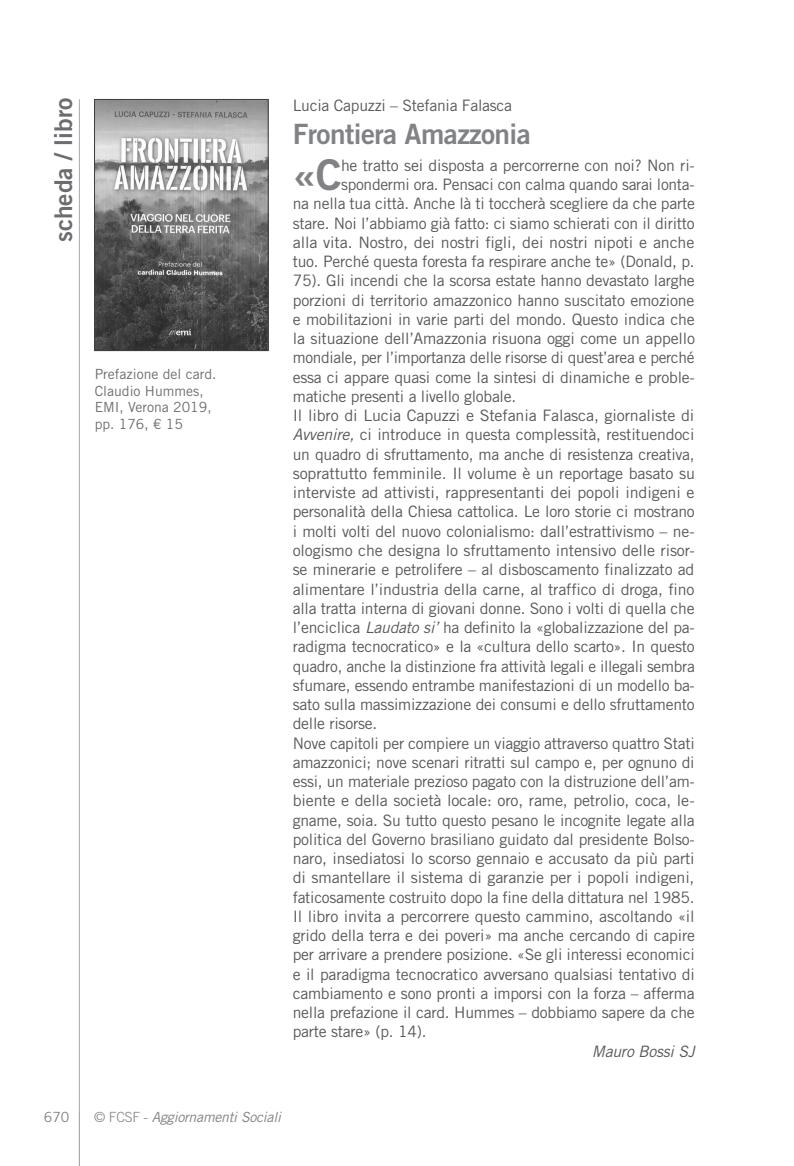
<style>
.page{position:relative;width:794px;height:1166px;background:#fff}
.page>*{position:absolute;margin:0;border:0;box-sizing:border-box;transform-origin:0 0}
.BOX_testo{font:42.35px "Trade Gothic LT Std Bd 2";color:#808285}
.Box_titolo{font:28px "Trade Gothic LT Std Bd 2";letter-spacing:-.02em;color:#808285}
.t1{font:24.5px "Trade Gothic LT Std Bd 2";color:#6c6d70}
.BOX_testo-2{font:15.75px/19.2px "Trade Gothic LT Std";letter-spacing:-.015em;color:#57585a;text-align:justify}
.BOX_testo-3{font:italic 15.75px "Trade Gothic LT Std";letter-spacing:-.015em;color:#57585a}
.Box_etichetta_vert{font:14px/16.8px "Trade Gothic LT Std";color:#6c6d70}
.t2{font:italic 14px "Trade Gothic LT Std";letter-spacing:-.015em;color:#808285}
.t3{font:14px "Trade Gothic LT Std";color:#808285}
.s1{font-style:italic}
.s2{font-weight:300;font-style:normal}
</style>
<div class="page">
<hr style="left:79px;top:99px;width:1px;height:1067px;background:#a8a9ad">
<img style="left:96px;top:101px;width:170px;height:248px">
<div style="left:94px;top:99px;width:174px;height:252px;border:1px solid #3e3e3f"></div>
<h3 class="t1" style="left:48px;top:242px;width:146px;rotate:-90deg">scheda / libro</h3>
<p class="t3" style="left:44px;top:1108px;width:27px">670</p>
<p class="Box_etichetta_vert" style="left:95px;top:365px;width:123px">Prefazione del card.<br>Claudio Hummes,</p>
<p class="Box_etichetta_vert" style="left:95px;top:399px;width:118px">EMI, Verona 2019, pp. 176, € 15</p>
<p class="BOX_testo-2" style="left:293px;top:95px;width:221px">Lucia Capuzzi – Stefania Falasca</p>
<p class="Box_titolo" style="left:293px;top:117px;width:239px">Frontiera Amazzonia</p>
<p class="BOX_testo" style="left:293px;top:149px;width:50px">«C</p>
<p class="BOX_testo-2" style="left:341px;top:155px;width:355px">he tratto sei disposta a percorrerne con noi? Non ri-</p>
<p class="BOX_testo-2" style="left:341px;top:175px;width:355px">spondermi ora. Pensaci con calma quando sarai lonta-</p>
<p class="BOX_testo-2" style="left:293px;top:194px;width:404px">na nella tua città. Anche là ti toccherà scegliere da che parte</p>
<p class="BOX_testo-2" style="left:293px;top:213px;width:403px">stare. Noi l’abbiamo già fatto: ci siamo schierati con il diritto</p>
<p class="BOX_testo-2" style="left:293px;top:232px;width:403px">alla vita. Nostro, dei nostri figli, dei nostri nipoti e anche</p>
<p class="BOX_testo-2" style="left:293px;top:252px;width:403px">tuo. Perché questa foresta fa respirare anche te» (Donald, p.</p>
<p class="BOX_testo-2" style="left:293px;top:271px;width:403px">75). Gli incendi che la scorsa estate hanno devastato larghe</p>
<p class="BOX_testo-2" style="left:293px;top:290px;width:403px">porzioni di territorio amazzonico hanno suscitato emozione</p>
<p class="BOX_testo-2" style="left:293px;top:309px;width:403px">e mobilitazioni in varie parti del mondo. Questo indica che</p>
<p class="BOX_testo-2" style="left:293px;top:329px;width:404px">la situazione dell’Amazzonia risuona oggi come un appello</p>
<p class="BOX_testo-2" style="left:293px;top:348px;width:403px">mondiale, per l’importanza delle risorse di quest’area e perché</p>
<p class="BOX_testo-2" style="left:293px;top:367px;width:403px">essa ci appare quasi come la sintesi di dinamiche e proble-</p>
<p class="BOX_testo-2" style="left:293px;top:386px;width:225px">matiche presenti a livello globale.</p>
<p class="BOX_testo-2" style="left:293px;top:406px;width:404px">Il libro di Lucia Capuzzi e Stefania Falasca, giornaliste di <span class="s1">Avvenire,</span> ci introduce in questa complessità, restituendoci un quadro di sfruttamento, ma anche di resistenza creativa, soprattutto femminile. Il volume è un reportage basato su interviste ad attivisti, rappresentanti dei popoli indigeni e personalità della Chiesa cattolica. Le loro storie ci mostrano i molti volti del nuovo colonialismo: dall’estrattivismo – ne&shy;ologismo che designa lo sfruttamento intensivo delle risor&shy;se minerarie e petrolifere – al disboscamento finalizzato ad alimentare l’industria della carne, al traffico di droga, fino alla tratta interna di giovani donne. Sono i volti di quella che l’enciclica <span class="s1">Laudato si’</span> ha definito la «globalizzazione del pa&shy;radigma tecnocratico» e la «cultura dello scarto». In questo quadro, anche la distinzione fra attività legali e illegali sembra sfumare, essendo entrambe manifestazioni di un modello ba&shy;sato sulla massimizzazione dei consumi e dello sfruttamento delle risorse.</p>
<p class="BOX_testo-2" style="left:293px;top:733px;width:403px">Nove capitoli per compiere un viaggio attraverso quattro Stati amazzonici; nove scenari ritratti sul campo e, per ognuno di essi, un materiale prezioso pagato con la distruzione dell’am&shy;biente e della società locale: oro, rame, petrolio, coca, le&shy;gname, soia. Su tutto questo pesano le incognite legate alla politica del Governo brasiliano guidato dal presidente Bolso&shy;naro, insediatosi lo scorso gennaio e accusato da più parti di smantellare il sistema di garanzie per i popoli indigeni, faticosamente costruito dopo la fine della dittatura nel 1985.</p>
<p class="BOX_testo-2" style="left:293px;top:906px;width:404px">Il libro invita a percorrere questo cammino, ascoltando «il grido della terra e dei poveri» ma anche cercando di capire per arrivare a prendere posizione. «Se gli interessi economici e il paradigma tecnocratico avversano qualsiasi tentativo di cambiamento e sono pronti a imporsi con la forza – afferma nella prefazione il card. Hummes – dobbiamo sapere da che parte stare» (p. 14).</p>
<p class="BOX_testo-3" style="left:592px;top:1041px;width:104px">Mauro Bossi SJ</p>
<p class="t2" style="left:94px;top:1108px;width:188px"><span class="s2">© FCSF -</span> Aggiornamenti Sociali</p>
</div>
